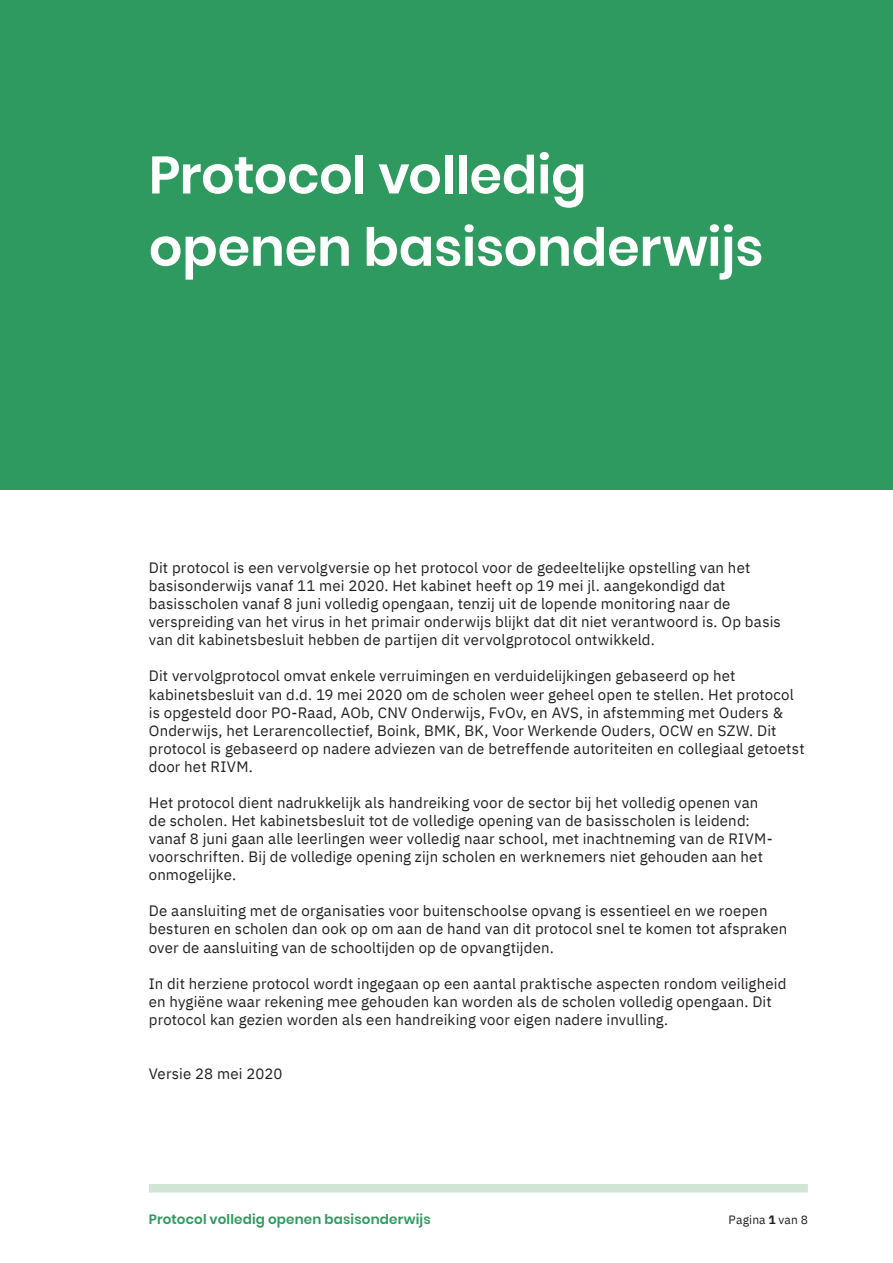
<style>
.page{position:relative;width:893px;height:1263px;background:#fff}
.page>*{position:absolute;margin:0;border:0;box-sizing:border-box;transform-origin:0 0}
.t1{font:600 52.5px/72.3px "Poppins";letter-spacing:-.005em;color:#fff}
.t2{font:15px/18px "IBM Plex Sans";letter-spacing:.01em;color:#231f20}
.t3{font:600 13.5px "Poppins";letter-spacing:.015em;color:#2f9a5f}
.t4{font:12px "IBM Plex Sans";letter-spacing:.01em;color:#231f20}
.s1{font-weight:700}
</style>
<div class="page">
<div style="left:149px;top:1184px;width:659px;height:8px;background:#d1e5d6"></div>
<div style="left:0;top:0;width:893px;height:489px;background:#2f9a5f"></div>
<p class="t1" style="left:149px;top:139px;width:616px">Protocol volledig openen basisonderwijs</p>
<p class="t2" style="left:149px;top:557px;width:634px">Dit protocol is een vervolgversie op het protocol voor de gedeeltelijke opstelling van het basisonderwijs vanaf 11 mei 2020. Het kabinet heeft op 19 mei jl. aangekondigd dat basisscholen vanaf 8 juni volledig opengaan, tenzij uit de lopende monitoring naar de verspreiding van het virus in het primair onderwijs blijkt dat dit niet verantwoord is. Op basis van dit kabinetsbesluit hebben de partijen dit vervolgprotocol ontwikkeld.</p>
<p class="t2" style="left:149px;top:666px;width:657px">Dit vervolgprotocol omvat enkele verruimingen en verduidelijkingen gebaseerd op het kabinetsbesluit van d.d. 19 mei 2020 om de scholen weer geheel open te stellen. Het protocol is opgesteld door PO-Raad, AOb, CNV Onderwijs, FvOv, en AVS, in afstemming met Ouders &amp; Onderwijs, het Lerarencollectief, Boink, BMK, BK, Voor Werkende Ouders, OCW en SZW. Dit protocol is gebaseerd op nadere adviezen van de betreffende autoriteiten en collegiaal getoetst door het RIVM.</p>
<p class="t2" style="left:149px;top:792px;width:625px">Het protocol dient nadrukkelijk als handreiking voor de sector bij het volledig openen van de scholen. Het kabinetsbesluit tot de volledige opening van de basisscholen is leidend: vanaf 8 juni gaan alle leerlingen weer volledig naar school, met inachtneming van de RIVM&shy;voorschriften. Bij de volledige opening zijn scholen en werknemers niet gehouden aan het onmogelijke.</p>
<p class="t2" style="left:149px;top:901px;width:640px">De aansluiting met de organisaties voor buitenschoolse opvang is essentieel en we roepen besturen en scholen dan ook op om aan de hand van dit protocol snel te komen tot afspraken over de aansluiting van de schooltijden op de opvangtijden.</p>
<p class="t2" style="left:149px;top:973px;width:639px">In dit herziene protocol wordt ingegaan op een aantal praktische aspecten rondom veiligheid en hygiëne waar rekening mee gehouden kan worden als de scholen volledig opengaan. Dit protocol kan gezien worden als een handreiking voor eigen nadere invulling.</p>
<p class="t2" style="left:149px;top:1063px;width:135px">Versie 28 mei 2020</p>
<p class="t3" style="left:149px;top:1211px;width:283px">Protocol volledig openen basisonderwijs</p>
<p class="t4" style="left:729px;top:1210px;width:81px">Pagina <span class="s1">1</span> van 8</p>
</div>
